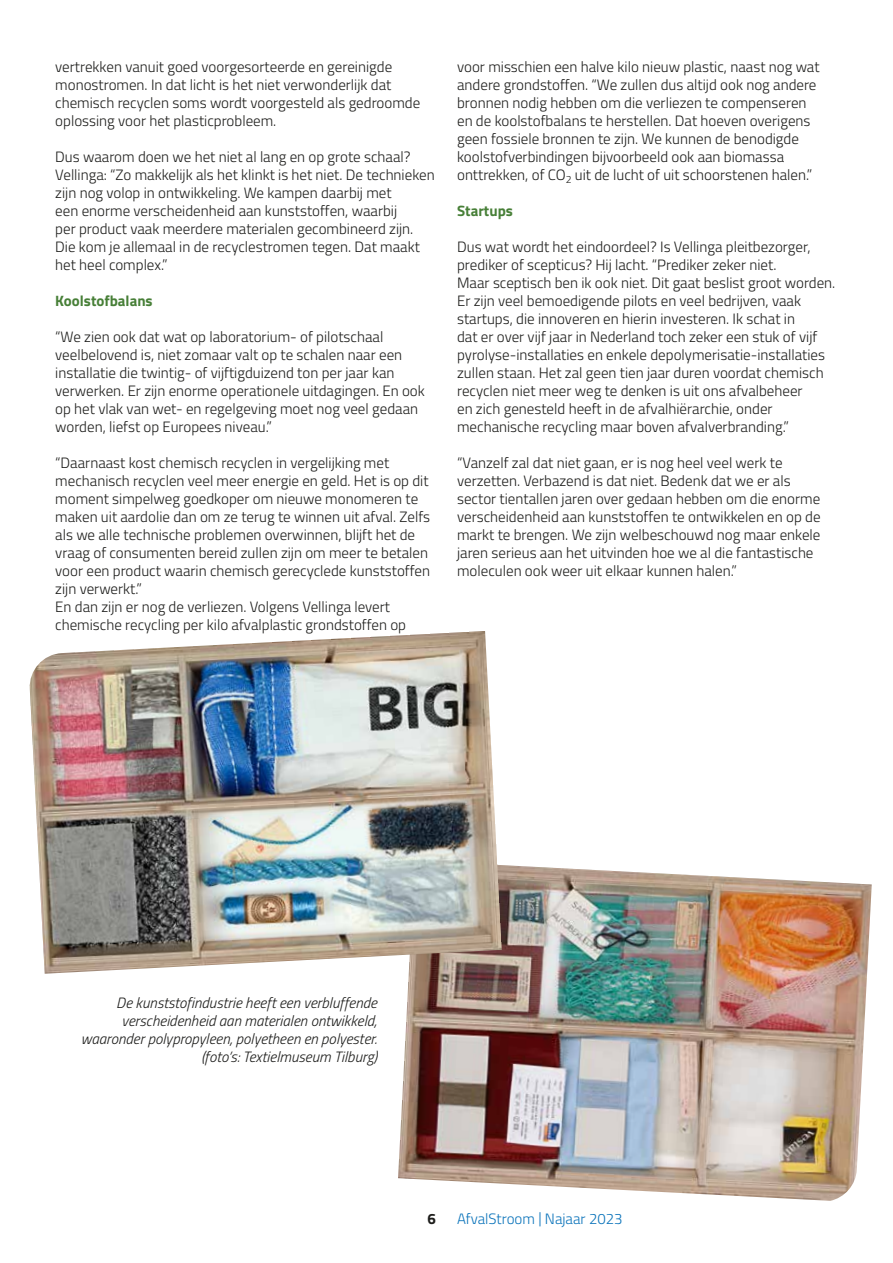
<style>
.page{position:relative;width:893px;height:1263px;background:#fff}
.page>*{position:absolute;margin:0;border:0;box-sizing:border-box;transform-origin:0 0}
.t1{font:300 15px/18px "Titillium Web";color:#1d1d1b}
.t2{font:italic 300 15px/18px "Titillium Web";color:#1d1d1b;text-align:right}
.t3{font:700 15px "Titillium Web";color:#477f37}
.t4{font:300 15px "Titillium Web";color:#0a73ba}
.t5{font:700 15px "Titillium Web";color:#1d1d1b}
</style>
<div class="page">
<img style="left:398px;top:865px;width:474px;height:336px">
<img style="left:29px;top:631px;width:473px;height:343px">
<p class="t1" style="left:55px;top:57px;width:367px">vertrekken vanuit goed voorgesorteerde en gereinigde monostromen. In dat licht is het niet verwonderlijk dat chemisch recyclen soms wordt voorgesteld als gedroomde oplossing voor het plasticprobleem.</p>
<p class="t1" style="left:55px;top:147px;width:381px">Dus waarom doen we het niet al lang en op grote schaal?<br>Vellinga: “Zo makkelijk als het klinkt is het niet. De technieken zijn nog volop in ontwikkeling. We kampen daarbij met<br>een enorme verscheidenheid aan kunststoffen, waarbij<br>per product vaak meerdere materialen gecombineerd zijn.<br>Die kom je allemaal in de recyclestromen tegen. Dat maakt het heel complex.”</p>
<p class="t3" style="left:55px;top:289px;width:99px">Koolstofbalans</p>
<p class="t1" style="left:55px;top:327px;width:371px">“We zien ook dat wat op laboratorium- of pilotschaal veelbelovend is, niet zomaar valt op te schalen naar een installatie die twintig- of vijftigduizend ton per jaar kan verwerken. Er zijn enorme operationele uitdagingen. En ook op het vlak van wet- en regelgeving moet nog veel gedaan worden, liefst op Europees niveau.”</p>
<p class="t1" style="left:55px;top:453px;width:376px">“Daarnaast kost chemisch recyclen in vergelijking met mechanisch recyclen veel meer energie en geld. Het is op dit moment simpelweg goedkoper om nieuwe monomeren te maken uit aardolie dan om ze terug te winnen uit afval. Zelfs als we alle technische problemen overwinnen, blijft het de vraag of consumenten bereid zullen zijn om meer te betalen voor een product waarin chemisch gerecyclede kunststoffen zijn verwerkt.”<br>En dan zijn er nog de verliezen. Volgens Vellinga levert chemische recycling per kilo afvalplastic grondstoffen op</p>
<p class="t1" style="left:457px;top:57px;width:364px">voor misschien een halve kilo nieuw plastic, naast nog wat andere grondstoffen. “We zullen dus altijd ook nog andere bronnen nodig hebben om die verliezen te compenseren en de koolstofbalans te herstellen. Dat hoeven overigens geen fossiele bronnen te zijn. We kunnen de benodigde koolstofverbindingen bijvoorbeeld ook aan biomassa onttrekken, of CO<sub>2</sub> uit de lucht of uit schoorstenen halen.”</p>
<p class="t3" style="left:457px;top:199px;width:57px">Startups</p>
<p class="t1" style="left:457px;top:237px;width:380px">Dus wat wordt het eindoordeel? Is Vellinga pleitbezorger, prediker of scepticus? Hij lacht. “Prediker zeker niet.<br>Maar sceptisch ben ik ook niet. Dit gaat beslist groot worden.<br>Er zijn veel bemoedigende pilots en veel bedrijven, vaak startups, die innoveren en hierin investeren. Ik schat in<br>dat er over vijf jaar in Nederland toch zeker een stuk of vijf pyrolyse-installaties en enkele depolymerisatie-installaties zullen staan. Het zal geen tien jaar duren voordat chemisch recyclen niet meer weg te denken is uit ons afvalbeheer<br>en zich genesteld heeft in de afvalhiërarchie, onder mechanische recycling maar boven afvalverbranding.”</p>
<p class="t1" style="left:457px;top:453px;width:365px">“Vanzelf zal dat niet gaan, er is nog heel veel werk te verzetten. Verbazend is dat niet. Bedenk dat we er als sector tientallen jaren over gedaan hebben om die enorme verscheidenheid aan kunststoffen te ontwikkelen en op de markt te brengen. We zijn welbeschouwd nog maar enkele jaren serieus aan het uitvinden hoe we al die fantastische moleculen ook weer uit elkaar kunnen halen.”</p>
<p class="t2" style="left:81px;top:993px;width:298px">De kunststofindustrie heeft een verbluffende verscheidenheid aan materialen ontwikkeld, waaronder polypropyleen, polyetheen en polyester. (foto’s: Textielmuseum Tilburg)</p>
<p class="t5" style="left:427px;top:1207px;width:10px">6</p>
<p class="t4" style="left:457px;top:1208px;width:167px">AfvalStroom | Najaar 2023</p>
</div>
